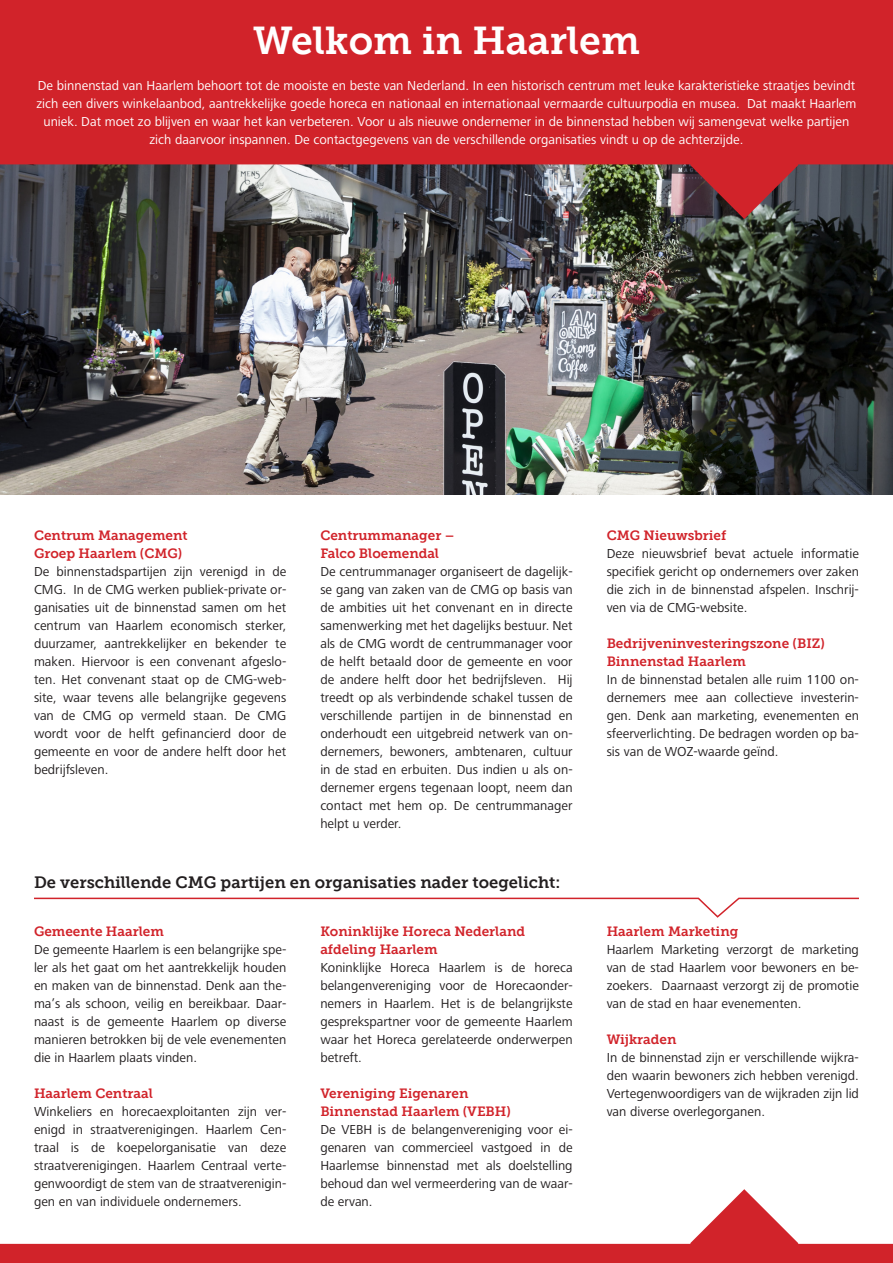
<style>
.page{position:relative;width:893px;height:1263px;background:#fff}
.page>*{position:absolute;margin:0;border:0;box-sizing:border-box;transform-origin:0 0}
.t1{font:39px "Museo Slab 700";color:#fff}
.t2{font:16.5px "Museo Slab 700";color:#231f20}
.t3{font:13.5px/18px "Frutiger Next LT";color:#231f20;text-align:justify}
.t4{font:13.5px/18px "Frutiger Next LT";color:#fff;text-align:center}
.t5{font:13.5px "Museo Slab 700";color:#d1232a}
</style>
<div class="page">
<img style="left:0;top:219px;width:893px;height:275px">
<svg style="left:0;top:0;width:893px;height:219px;background:#b42f35"></svg>
<svg style="left:34px;top:897px;width:825px;height:21px"></svg>
<svg style="left:0;top:1189px;width:893px;height:74px"></svg>
<p class="t1" style="left:253px;top:18px;width:388px">Welkom in Haarlem</p>
<p class="t4" style="left:36px;top:77px;width:821px">De binnenstad van Haarlem behoort tot de mooiste en beste van Nederland. In een historisch centrum met leuke karakteristieke straatjes bevindt zich een divers winkelaanbod, aantrekkelijke goede horeca en nationaal en internationaal vermaarde cultuurpodia en musea. Dat maakt Haarlem uniek. Dat moet zo blijven en waar het kan verbeteren. Voor u als nieuwe ondernemer in de binnenstad hebben wij samengevat welke partijen zich daarvoor inspannen. De contactgegevens van de verschillende organisaties vindt u op de achterzijde.</p>
<p class="t5" style="left:34px;top:528px;width:155px">Centrum Management</p>
<p class="t5" style="left:34px;top:546px;width:150px">Groep Haarlem (CMG)</p>
<p class="t3" style="left:34px;top:563px;width:254px">De binnenstadspartijen zijn verenigd in de CMG. In de CMG werken publiek-private or&shy;ganisaties uit de binnenstad samen om het centrum van Haarlem economisch sterker, duurzamer, aantrekkelijker en bekender te maken. Hiervoor is een convenant afgeslo&shy;ten. Het convenant staat op de CMG-web&shy;site, waar tevens alle belangrijke gegevens van de CMG op vermeld staan. De CMG wordt voor de helft gefinancierd door de gemeente en voor de andere helft door het bedrijfsleven.</p>
<p class="t5" style="left:320px;top:528px;width:136px">Centrummanager –</p>
<p class="t5" style="left:320px;top:546px;width:120px">Falco Bloemendal</p>
<p class="t3" style="left:320px;top:563px;width:254px">De centrummanager organiseert de dagelijk&shy;se gang van zaken van de CMG op basis van de ambities uit het convenant en in directe samenwerking met het dagelijks bestuur. Net als de CMG wordt de centrummanager voor de helft betaald door de gemeente en voor de andere helft door het bedrijfsleven. Hij treedt op als verbindende schakel tussen de verschillende partijen in de binnenstad en onderhoudt een uitgebreid netwerk van on&shy;dernemers, bewoners, ambtenaren, cultuur in de stad en erbuiten. Dus indien u als on&shy;dernemer ergens tegenaan loopt, neem dan contact met hem op. De centrummanager helpt u verder.</p>
<p class="t2" style="left:34px;top:873px;width:528px">De verschillende CMG partijen en organisaties nader toegelicht:</p>
<p class="t5" style="left:34px;top:924px;width:131px">Gemeente Haarlem</p>
<p class="t3" style="left:34px;top:941px;width:254px">De gemeente Haarlem is een belangrijke spe&shy;ler als het gaat om het aantrekkelijk houden en maken van de binnenstad. Denk aan the&shy;ma’s als schoon, veilig en bereikbaar. Daar&shy;naast is de gemeente Haarlem op diverse manieren betrokken bij de vele evenementen die in Haarlem plaats vinden.</p>
<p class="t5" style="left:34px;top:1086px;width:120px">Haarlem Centraal</p>
<p class="t3" style="left:34px;top:1103px;width:254px">Winkeliers en horecaexploitanten zijn ver&shy;enigd in straatverenigingen. Haarlem Cen&shy;traal is de koepelorganisatie van deze straatverenigingen. Haarlem Centraal verte&shy;genwoordigt de stem van de straatverenigin&shy;gen en van individuele ondernemers.</p>
<p class="t5" style="left:320px;top:924px;width:206px">Koninklijke Horeca Nederland</p>
<p class="t5" style="left:320px;top:942px;width:119px">afdeling Haarlem</p>
<p class="t3" style="left:320px;top:959px;width:254px">Koninklijke Horeca Haarlem is de horeca belangenvereniging voor de Horecaonder&shy;nemers in Haarlem. Het is de belangrijkste gesprekspartner voor de gemeente Haarlem waar het Horeca gerelateerde onderwerpen betreft.</p>
<p class="t5" style="left:320px;top:1086px;width:150px">Vereniging Eigenaren</p>
<p class="t5" style="left:320px;top:1104px;width:192px">Binnenstad Haarlem (VEBH)</p>
<p class="t3" style="left:320px;top:1121px;width:254px">De VEBH is de belangenvereniging voor ei&shy;genaren van commercieel vastgoed in de Haarlemse binnenstad met als doelstelling behoud dan wel vermeerdering van de waar&shy;de ervan.</p>
<p class="t5" style="left:607px;top:528px;width:121px">CMG Nieuwsbrief</p>
<p class="t3" style="left:607px;top:545px;width:254px">Deze nieuwsbrief bevat actuele informatie specifiek gericht op ondernemers over zaken die zich in de binnenstad afspelen. Inschrij&shy;ven via de CMG-website.</p>
<p class="t5" style="left:607px;top:636px;width:220px">Bedrijveninvesteringszone (BIZ)</p>
<p class="t5" style="left:607px;top:654px;width:141px">Binnenstad Haarlem</p>
<p class="t3" style="left:607px;top:671px;width:254px">In de binnenstad betalen alle ruim 1100 on&shy;dernemers mee aan collectieve investerin&shy;gen. Denk aan marketing, evenementen en sfeerverlichting. De bedragen worden op ba&shy;sis van de WOZ-waarde geïnd.</p>
<p class="t5" style="left:607px;top:924px;width:133px">Haarlem Marketing</p>
<p class="t3" style="left:607px;top:941px;width:254px">Haarlem Marketing verzorgt de marketing van de stad Haarlem voor bewoners en be&shy;zoekers. Daarnaast verzorgt zij de promotie van de stad en haar evenementen.</p>
<p class="t5" style="left:607px;top:1032px;width:71px">Wijkraden</p>
<p class="t3" style="left:607px;top:1049px;width:254px">In de binnenstad zijn er verschillende wijkra&shy;den waarin bewoners zich hebben verenigd.<br>Vertegenwoordigers van de wijkraden zijn lid van diverse overlegorganen.</p>
</div>
